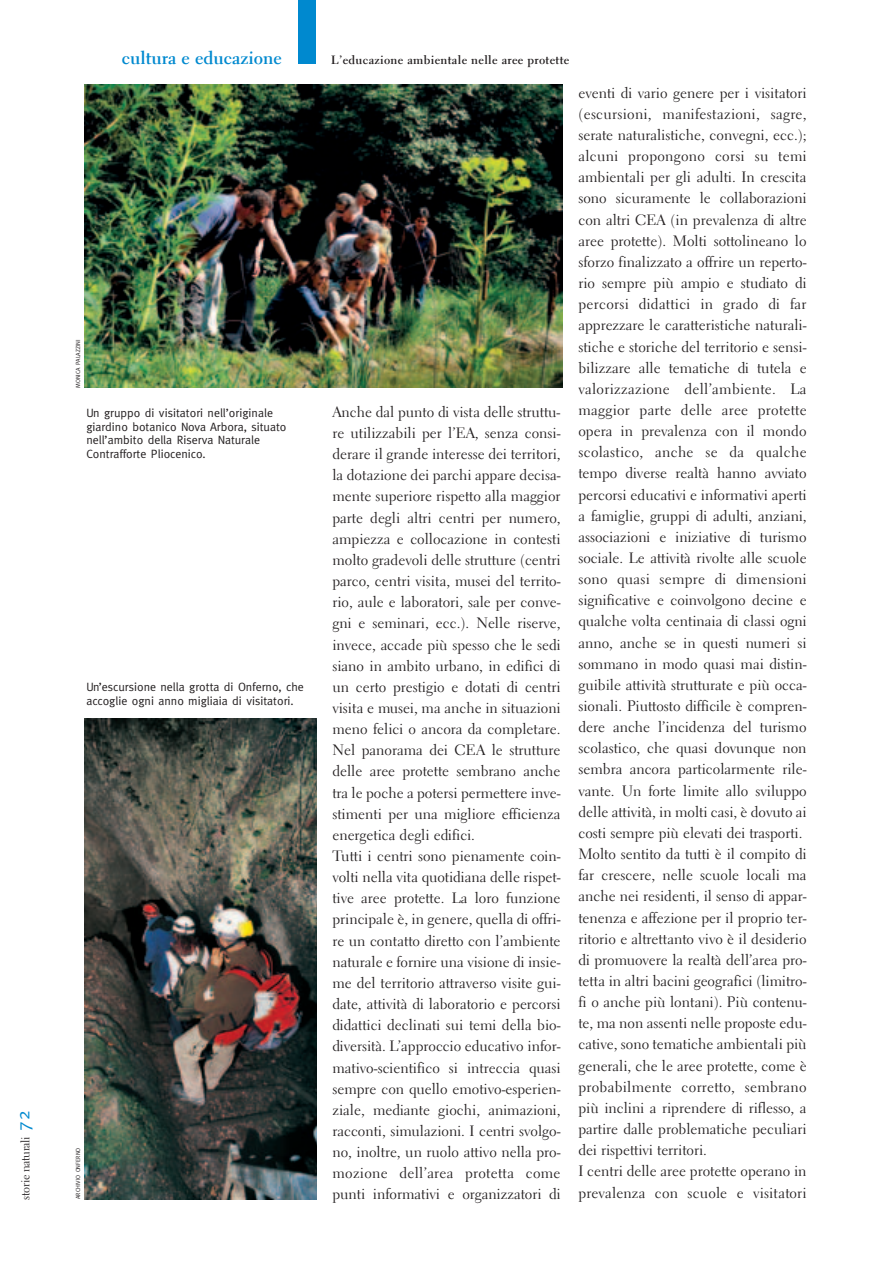
<style>
.page{position:relative;width:893px;height:1263px;background:#fff}
.page>*{position:absolute;margin:0;border:0;box-sizing:border-box;transform-origin:0 0}
.t1{font:700 18px "Electra LH";color:#0089cf}
.t2{font:15px/21.1px "Electra LH";color:#231f20}
.t3{font:12px/13.5px "Meta";color:#231f20}
.t4{font:700 12px "Electra LH";letter-spacing:.025em;color:#231f20}
.t5{font:12px "Electra LH";letter-spacing:-.025em;color:#231f20}
.t6{font:6px "Meta";color:#231f20}
.s1{font-family:"Meta";font-size:18px;color:#0089cf}
</style>
<div class="page">
<div style="left:298px;top:0;width:17px;height:64px;background:#0089cf"></div>
<img style="left:85px;top:719px;width:231px;height:480px">
<img style="left:85px;top:84px;width:477px;height:304px">
<p class="t5" style="left:21px;top:1200px;width:91px;rotate:-90deg">storie naturali <span class="s1">72</span></p>
<p class="t1" style="left:122px;top:50px;width:161px">cultura e educazione</p>
<p class="t4" style="left:331px;top:55px;width:239px">L’educazione ambientale nelle aree protette</p>
<p class="t6" style="left:76px;top:388px;width:50px;rotate:-90deg">MONICA PALAZZINI</p>
<p class="t3" style="left:86px;top:407px;width:202px">Un gruppo di visitatori nell’originale giardino botanico Nova Arbora, situato nell’ambito della Riserva Naturale Contrafforte Pliocenico.</p>
<p class="t2" style="left:332px;top:403px;width:230px">Anche dal punto di vista delle struttu&shy;re utilizzabili per l’EA, senza consi&shy;derare il grande interesse dei territori, la dotazione dei parchi appare decisa&shy;mente superiore rispetto alla maggior parte degli altri centri per numero, ampiezza e collocazione in contesti molto gradevoli delle strutture (centri parco, centri visita, musei del territo&shy;rio, aule e laboratori, sale per conve&shy;gni e seminari, ecc.). Nelle riserve, invece, accade più spesso che le sedi siano in ambito urbano, in edifici di un certo prestigio e dotati di centri visita e musei, ma anche in situazioni meno felici o ancora da completare.<br>Nel panorama dei CEA le strutture delle aree protette sembrano anche tra le poche a potersi permettere inve&shy;stimenti per una migliore efficienza energetica degli edifici.<br>Tutti i centri sono pienamente coin&shy;volti nella vita quotidiana delle rispet&shy;tive aree protette. La loro funzione principale è, in genere, quella di offri&shy;re un contatto diretto con l’ambiente naturale e fornire una visione di insie&shy;me del territorio attraverso visite gui&shy;date, attività di laboratorio e percorsi didattici declinati sui temi della bio&shy;diversità. L’approccio educativo infor&shy;mativo-scientifico si intreccia quasi sempre con quello emotivo-esperien&shy;ziale, mediante giochi, animazioni, racconti, simulazioni. I centri svolgo&shy;no, inoltre, un ruolo attivo nella pro&shy;mozione dell’area protetta come punti informativi e organizzatori di</p>
<p class="t3" style="left:86px;top:681px;width:219px">Un’escursione nella grotta di Onferno, che accoglie ogni anno migliaia di visitatori.</p>
<p class="t6" style="left:76px;top:1199px;width:53px;rotate:-90deg">ARCHIVIO ONFERNO</p>
<p class="t2" style="left:578px;top:83px;width:230px">eventi di vario genere per i visitatori (escursioni, manifestazioni, sagre, serate naturalistiche, convegni, ecc.); alcuni propongono corsi su temi ambientali per gli adulti. In crescita sono sicuramente le collaborazioni con altri CEA (in prevalenza di altre aree protette). Molti sottolineano lo sforzo finalizzato a offrire un reperto&shy;rio sempre più ampio e studiato di percorsi didattici in grado di far apprezzare le caratteristiche naturali&shy;stiche e storiche del territorio e sensi&shy;bilizzare alle tematiche di tutela e valorizzazione dell’ambiente. La maggior parte delle aree protette opera in prevalenza con il mondo scolastico, anche se da qualche tempo diverse realtà hanno avviato percorsi educativi e informativi aperti a famiglie, gruppi di adulti, anziani, associazioni e iniziative di turismo sociale. Le attività rivolte alle scuole sono quasi sempre di dimensioni significative e coinvolgono decine e qualche volta centinaia di classi ogni anno, anche se in questi numeri si sommano in modo quasi mai distin&shy;guibile attività strutturate e più occa&shy;sionali. Piuttosto difficile è compren&shy;dere anche l’incidenza del turismo scolastico, che quasi dovunque non sembra ancora particolarmente rile&shy;vante. Un forte limite allo sviluppo delle attività, in molti casi, è dovuto ai costi sempre più elevati dei trasporti.<br>Molto sentito da tutti è il compito di far crescere, nelle scuole locali ma anche nei residenti, il senso di appar&shy;tenenza e affezione per il proprio ter&shy;ritorio e altrettanto vivo è il desiderio di promuovere la realtà dell’area pro&shy;tetta in altri bacini geografici (limitro&shy;fi o anche più lontani). Più contenu&shy;te, ma non assenti nelle proposte edu&shy;cative, sono tematiche ambientali più generali, che le aree protette, come è probabilmente corretto, sembrano più inclini a riprendere di riflesso, a partire dalle problematiche peculiari dei rispettivi territori.<br>I centri delle aree protette operano in prevalenza con scuole e visitatori</p>
</div>
